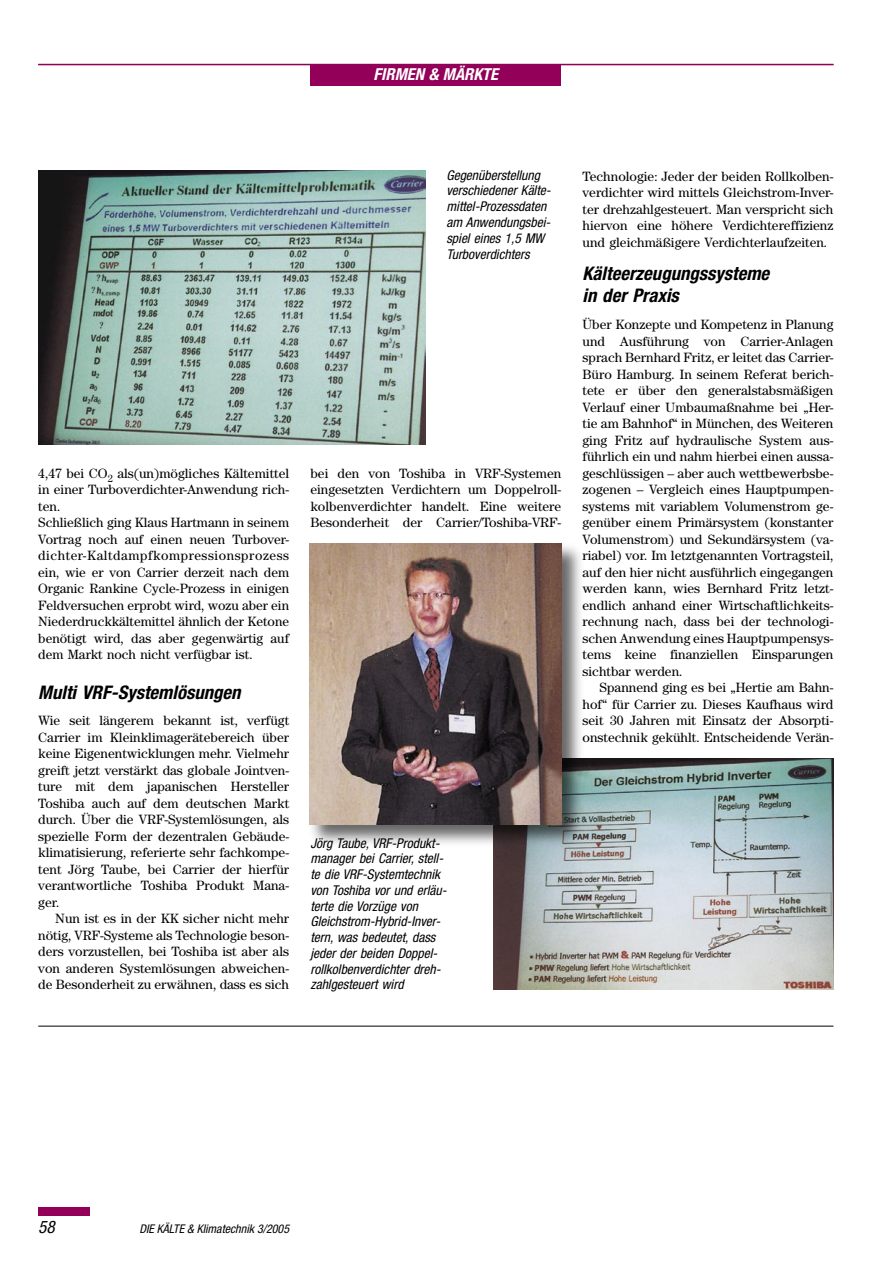
<style>
.page{position:relative;width:893px;height:1263px;background:#fff}
.page>*{position:absolute;margin:0;border:0;box-sizing:border-box;transform-origin:0 0}
.KK_07b_ZÜ_2zeilig{font:italic 700 condensed 18.75px/22.5px "Helvetica Neue LT Std";color:#000}
.KK_07a_ZÜ_1zeilig{font:italic 700 condensed 18.75px "Helvetica Neue LT Std";color:#000}
.t1{font:italic condensed 17.25px "Helvetica Neue LT Std";color:#000}
.t2{font:italic 700 condensed 16.5px "Helvetica Neue LT Std";color:#fff}
.KK_06_Grundtext_ohne_Einzug{font:13.5px/16.5px "Century Std";color:#000;text-align:justify}
.KK_05_Grundtext{font:13.5px/16.5px "Century Std";color:#000;text-align:justify}
.KK_09_Bildunterschrift{font:italic condensed 13.5px/15.8px "Helvetica Neue LT Std";color:#000}
.t3{font:italic condensed 12px "Helvetica Neue LT Std";color:#000}
</style>
<div class="page">
<div style="left:310px;top:65px;width:251px;height:20px;background:#920059"></div>
<hr style="left:38px;top:64px;width:795px;height:1px;background:#920059">
<div style="left:38px;top:1208px;width:51px;height:8px;background:#920059"></div>
<img style="left:494px;top:758px;width:339px;height:231px">
<img style="left:38px;top:170px;width:387px;height:275px">
<div style="left:308px;top:542px;width:277px;height:305px;background:#000;opacity:.6"></div>
<img style="left:310px;top:544px;width:251px;height:280px">
<hr style="left:38px;top:1026px;width:795px;height:1px;background:#000">
<p class="t2" style="left:374px;top:64px;width:126px">FIRMEN &amp; MÄRKTE</p>
<p class="KK_09_Bildunterschrift" style="left:446px;top:167px;width:106px">Gegenüberstellung verschiedener Kälte&shy;mittel-Prozessdaten am Anwendungsbei&shy;spiel eines 1,5 MW<br>Turboverdichters</p>
<p class="KK_06_Grundtext_ohne_Einzug" style="left:38px;top:465px;width:252px">4,47 bei CO<sub>2</sub> als(un)mögliches Kältemittel in einer Turboverdichter-Anwendung rich&shy;ten.</p>
<p class="KK_06_Grundtext_ohne_Einzug" style="left:38px;top:514px;width:252px">Schließlich ging Klaus Hartmann in seinem Vortrag noch auf einen neuen Turbover&shy;dichter-Kaltdampfkompressionsprozess ein, wie er von Carrier derzeit nach dem Organic Rankine Cycle-Prozess in einigen Feldversuchen erprobt wird, wozu aber ein Niederdruckkältemittel ähnlich der Ketone benötigt wird, das aber gegenwärtig auf dem Markt noch nicht verfügbar ist.</p>
<p class="KK_07a_ZÜ_1zeilig" style="left:38px;top:681px;width:204px">Multi VRF-Systemlösungen</p>
<p class="KK_06_Grundtext_ohne_Einzug" style="left:38px;top:712px;width:252px">Wie seit längerem bekannt ist, verfügt Carrier im Kleinklimagerätebereich über keine Eigenentwicklungen mehr. Vielmehr greift jetzt verstärkt das globale Jointven&shy;ture mit dem japanischen Hersteller Toshiba auch auf dem deutschen Markt durch. Über die VRF-Systemlösungen, als spezielle Form der dezentralen Gebäude&shy;klimatisierung, referierte sehr fachkompe&shy;tent Jörg Taube, bei Carrier der hierfür verantwortliche Toshiba Produkt Mana&shy;ger.</p>
<p class="KK_05_Grundtext" style="left:38px;top:910px;width:252px;text-indent:17px">Nun ist es in der KK sicher nicht mehr nötig, VRF-Systeme als Technologie beson&shy;ders vorzustellen, bei Toshiba ist aber als von anderen Systemlösungen abweichen&shy;de Besonderheit zu erwähnen, dass es sich</p>
<p class="KK_05_Grundtext" style="left:310px;top:465px;width:252px">bei den von Toshiba in VRF-Systemen eingesetzten Verdichtern um Doppelroll&shy;kolbenverdichter handelt. Eine weitere Besonderheit der Carrier/Toshiba-VRF-</p>
<p class="KK_09_Bildunterschrift" style="left:310px;top:835px;width:138px">Jörg Taube, VRF-Produkt&shy;manager bei Carrier, stell&shy;te die VRF-Systemtechnik von Toshiba vor und erläu&shy;terte die Vorzüge von<br>Gleichstrom-Hybrid-Inver&shy;tern, was bedeutet, dass jeder der beiden Doppel&shy;rollkolbenverdichter dreh&shy;zahlgesteuert wird</p>
<p class="KK_05_Grundtext" style="left:583px;top:168px;width:252px">Technologie: Jeder der beiden Rollkolben&shy;verdichter wird mittels Gleichstrom-Inver&shy;ter drehzahlgesteuert. Man verspricht sich hiervon eine höhere Verdichtereffizienz und gleichmäßigere Verdichterlaufzeiten.</p>
<p class="KK_07b_ZÜ_2zeilig" style="left:583px;top:262px;width:188px">Kälteerzeugungssysteme in der Praxis</p>
<p class="KK_06_Grundtext_ohne_Einzug" style="left:583px;top:316px;width:252px">Über Konzepte und Kompetenz in Planung und Ausführung von Carrier-Anlagen sprach Bernhard Fritz, er leitet das Carrier-Büro Hamburg. In seinem Referat berich&shy;tete er über den generalstabsmäßigen Verlauf einer Umbaumaßnahme bei „Her&shy;tie am Bahnhof“ in München, des Weiteren ging Fritz auf hydraulische System aus&shy;führlich ein und nahm hierbei einen aussa&shy;geschlüssigen – aber auch wettbewerbsbe&shy;zogenen – Vergleich eines Hauptpumpen&shy;systems mit variablem Volumenstrom ge&shy;genüber einem Primärsystem (konstanter Volumenstrom) und Sekundärsystem (va&shy;riabel) vor. Im letztgenannten Vortragsteil, auf den hier nicht ausführlich eingegangen werden kann, wies Bernhard Fritz letzt&shy;endlich anhand einer Wirtschaftlichkeits&shy;rechnung nach, dass bei der technologi&shy;schen Anwendung eines Hauptpumpensys&shy;tems keine finanziellen Einsparungen sichtbar werden.</p>
<p class="KK_05_Grundtext" style="left:583px;top:679px;width:252px;text-indent:17px">Spannend ging es bei „Hertie am Bahn&shy;hof“ für Carrier zu. Dieses Kaufhaus wird seit 30 Jahren mit Einsatz der Absorpti&shy;onstechnik gekühlt. Entscheidende Verän-</p>
<p class="t1" style="left:38px;top:1217px;width:18px">58</p>
<p class="t3" style="left:139px;top:1222px;width:151px">DIE KÄLTE &amp; Klimatechnik 3/2005</p>
</div>
